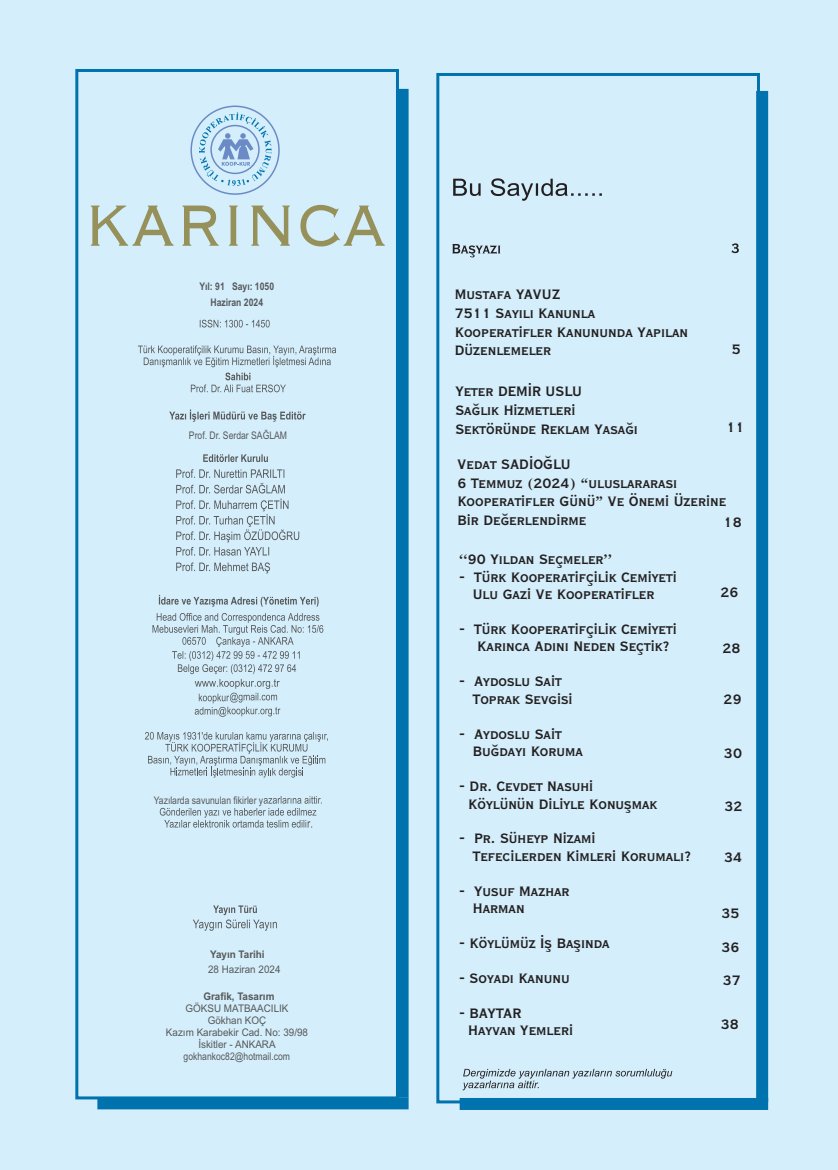
<style>
.page{position:relative;width:838px;height:1170px;background:#fff}
.page>*{position:absolute;margin:0;border:0;box-sizing:border-box;transform-origin:0 0}
.t1{font:700 condensed 18px/18.9px "Copperplate Gothic BT";color:#231f20}
.t2{font:10.5px/12px "Arial Narrow";color:#57585a;text-align:center;scale:1.15 1}
.t3{font:10.5px "Arial Narrow";color:#57585a}
.t4{font:700 10.5px/15.8px "Arial Narrow";color:#57585a;text-align:center}
.t5{font:700 10.5px "Arial Narrow";color:#57585a;scale:1.15 1}
</style>
<div class="page">
<div style="left:0;top:0;width:838px;height:1169px;background:#d4effb"></div>
<div style="left:75px;top:69px;width:324px;height:1030px;border:3px solid #0073ae"></div>
<svg style="left:453px;top:178px;width:149px;height:23px"></svg>
<svg style="left:452px;top:244px;width:48px;height:13px"></svg>
<div style="left:459px;top:1097px;width:309px;height:12px;background:#0073ae"></div>
<svg style="left:462px;top:1068px;width:210px;height:22px"></svg>
<div style="left:97px;top:1097px;width:311px;height:12px;background:#0073ae"></div>
<div style="left:190px;top:105px;width:90px;height:90px;border:2px solid #6c8bc6;border-radius:50%"></div>
<svg style="left:91px;top:205px;width:294px;height:41px"></svg>
<svg style="left:199px;top:112px;width:72px;height:74px"></svg>
<svg style="left:200px;top:320px;width:70px;height:7px"></svg>
<svg style="left:138px;top:345px;width:198px;height:47px"></svg>
<svg style="left:169px;top:409px;width:137px;height:12px"></svg>
<svg style="left:203px;top:454px;width:65px;height:8px"></svg>
<svg style="left:193px;top:905px;width:84px;height:25px"></svg>
<svg style="left:159px;top:595px;width:160px;height:11px"></svg>
<svg style="left:152px;top:613px;width:171px;height:103px"></svg>
<svg style="left:176px;top:469px;width:123px;height:104px"></svg>
<svg style="left:731px;top:243px;width:8px;height:10px"></svg>
<div style="left:756px;top:91px;width:12px;height:1011px;background:#0073ae"></div>
<div style="left:396px;top:89px;width:12px;height:1008px;background:#0073ae"></div>
<svg style="left:145px;top:732px;width:183px;height:46px"></svg>
<svg style="left:160px;top:796px;width:162px;height:31px"></svg>
<p class="t4" style="left:199px;top:278px;width:76px">Yıl: 91 Sayı: 1050<br>Haziran 2024</p>
<p class="t3" style="left:189px;top:427px;width:100px">Prof. Dr. Serdar SAĞLAM</p>
<p class="t3" style="left:154px;top:792px;width:111px">Yazılarda savunulan fikirler y</p>
<p class="t5" style="left:210px;top:946px;width:49px">Yayın Tarihi</p>
<p class="t5" style="left:203px;top:988px;width:63px">Grafik, Tasarım</p>
<p class="t2" style="left:166px;top:1002px;width:125px">GÖKSU MATBAACILIK<br>Gökhan KOÇ<br>Kazım Karabekir Cad. No: 39/98<br>İskitler - ANKARA gokhankoc82@hotmail.com</p>
<p class="t2" style="left:208px;top:962px;width:64px">28 Haziran 2024</p>
<p class="t1" style="left:455px;top:284px;width:235px">Mustafa YAVUZ<br>7511 Sayılı Kanunla<br>Kooperatifler Kanununda Yapılan<br>Düzenlemeler</p>
<p class="t1" style="left:455px;top:381px;width:184px">Yeter DEMİR USLU<br>Sağlık Hizmetleri<br>Sektöründe Reklam Yasağı</p>
<p class="t1" style="left:732px;top:340px;width:11px">5</p>
<p class="t1" style="left:726px;top:417px;width:20px">11</p>
<p class="t1" style="left:457px;top:454px;width:270px">Vedat SADİOĞLU<br>6 Temmuz (2024) “uluslararası<br>Kooperatifler Günü” Ve Önemi Üzerine<br>Bir Değerlendirme</p>
<p class="t1" style="left:723px;top:512px;width:20px">18</p>
<p class="t1" style="left:459px;top:549px;width:155px">‘‘90 Yıldan Seçmeler’’</p>
<p class="t1" style="left:459px;top:567px;width:219px;line-height:17.4px;text-align:center">- Türk Kooperatifçilik Cemiyeti<br>Ulu Gazi Ve Kooperatifler</p>
<p class="t1" style="left:477px;top:620px;width:201px;line-height:17.4px;text-indent:-18px">- Türk Kooperatifçilik Cemiyeti<br>Karınca Adını Neden Seçtik?</p>
<p class="t1" style="left:473px;top:672px;width:101px;line-height:17.4px;text-indent:-14px">- Aydoslu Sait<br>Toprak Sevgisi</p>
<p class="t1" style="left:473px;top:724px;width:112px;line-height:17.4px;text-indent:-14px">- Aydoslu Sait<br>Buğdayı Koruma</p>
<p class="t1" style="left:468px;top:777px;width:191px;line-height:17.4px;text-indent:-9px">- Dr. Cevdet Nasuhi<br>Köylünün Diliyle Konuşmak</p>
<p class="t1" style="left:473px;top:829px;width:220px;line-height:17.4px;text-indent:-14px">- Pr. Süheyp Nizami<br>Tefecilerden Kimleri Korumalı?</p>
<p class="t1" style="left:473px;top:881px;width:98px;line-height:17.4px;text-indent:-14px">- Yusuf Mazhar<br>Harman</p>
<p class="t1" style="left:459px;top:933px;width:152px">- Köylümüz İş Başında</p>
<p class="t1" style="left:459px;top:968px;width:112px">- Soyadı Kanunu</p>
<p class="t1" style="left:468px;top:1004px;width:106px;line-height:17.4px;text-indent:-9px">- BAYTAR<br>Hayvan Yemleri</p>
<p class="t1" style="left:720px;top:582px;width:20px">26</p>
<p class="t1" style="left:722px;top:638px;width:20px">28</p>
<p class="t1" style="left:723px;top:689px;width:20px">29</p>
<p class="t1" style="left:724px;top:743px;width:20px">30</p>
<p class="t1" style="left:724px;top:795px;width:20px">32</p>
<p class="t1" style="left:724px;top:847px;width:20px">34</p>
<p class="t1" style="left:721px;top:895px;width:20px;line-height:34.2px">35<br>36</p>
<p class="t1" style="left:722px;top:969px;width:20px">37</p>
<p class="t1" style="left:721px;top:1014px;width:20px">38</p>
</div>
